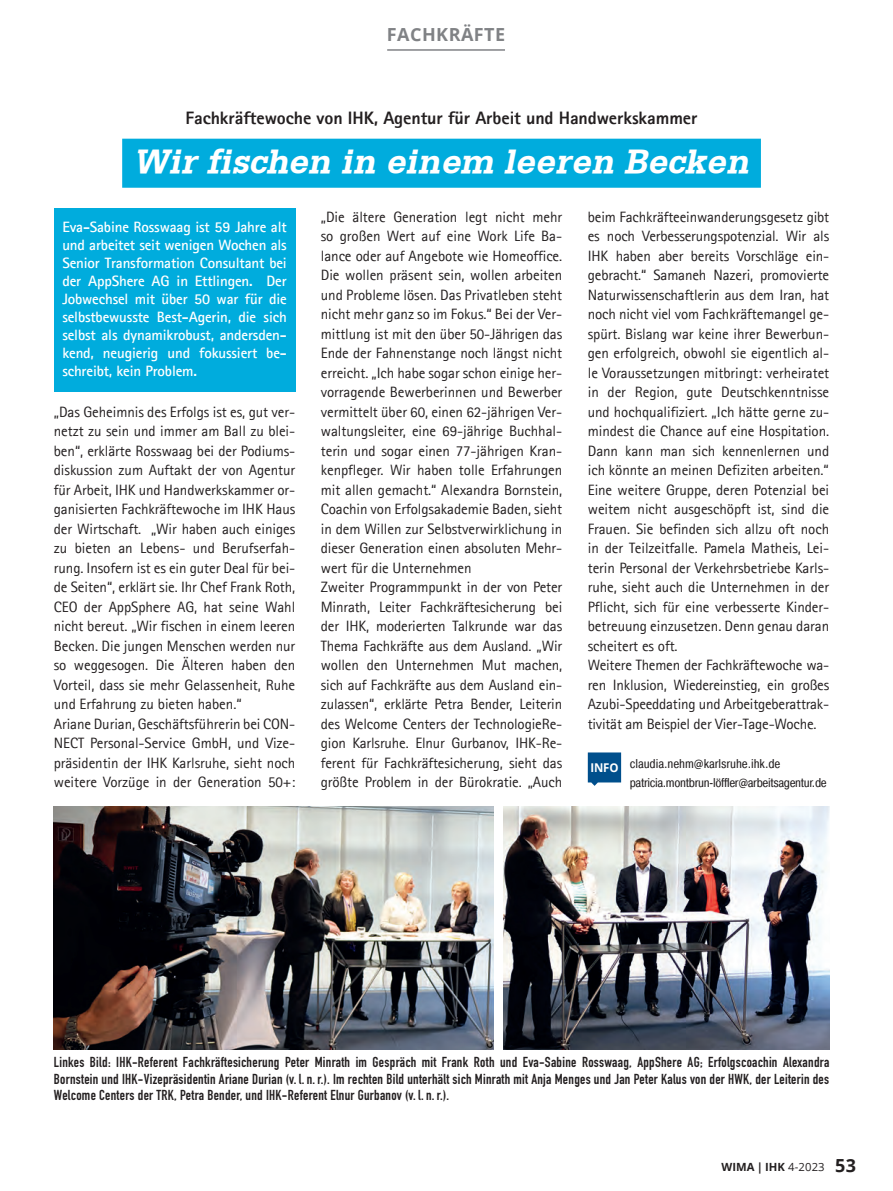
<style>
.page{position:relative;width:893px;height:1191px;background:#fff}
.page>*{position:absolute;margin:0;border:0;box-sizing:border-box;transform-origin:0 0}
.t1{font:italic 700 33.3px "Stefan";color:#fff}
.t2{font:800 18px "Agfa Rotis Sans Serif";letter-spacing:-.005em;color:#231f20}
.t3{font:700 18px "Open Sans";letter-spacing:.025em;color:#808285}
.t4{font:15px/19.5px "Agfa Rotis Sans Serif";letter-spacing:-.005em;color:#231f20}
.t5{font:700 15px/18px "Agfa Rotis Sans Serif";letter-spacing:-.01em;color:#fff;text-align:justify}
.t6{font:700 14.25px/16.5px "DIN Condensed";letter-spacing:.02em;color:#231f20;text-align:justify}
.t7{font:12.75px/19.5px "Pragmatica Cond";letter-spacing:-.03em;color:#231f20}
.t8{font:700 11.25px "Open Sans";letter-spacing:.01em;color:#231f20}
.s1{font-weight:400}
.s2{font-size:18px}
</style>
<div class="page">
<hr style="left:387px;top:49px;width:118px;height:2px;background:#808285">
<div style="left:54px;top:209px;width:241px;height:183px;background:#00acdd"></div>
<svg style="left:588px;top:752px;width:33px;height:33px"></svg>
<img style="left:503px;top:806px;width:326px;height:242px">
<img style="left:54px;top:806px;width:439px;height:242px">
<div style="left:122px;top:139px;width:639px;height:49px;background:#00acdd"></div>
<p class="t3" style="left:387px;top:21px;width:120px">FACHKRÄFTE</p>
<p class="t2" style="left:186px;top:106px;width:513px">Fachkräftewoche von IHK, Agentur für Arbeit und Handwerkskammer</p>
<h1 class="t1" style="left:134px;top:140px;width:625px">Wir fischen in einem leeren Becken</h1>
<p class="t5" style="left:62px;top:217px;width:226px">Eva-Sabine Rosswaag ist 59 Jahre alt und arbeitet seit wenigen Wochen als Senior Transformation Consultant bei der AppShere AG in Ettlingen. Der Jobwechsel mit über 50 war für die selbstbewusste Best-Agerin, die sich selbst als dynamikrobust, andersden&shy;kend, neugierig und fokussiert be&shy;schreibt, kein Problem.</p>
<p class="t4" style="left:54px;top:401px;width:243px">„Das Geheimnis des Erfolgs ist es, gut ver&shy;netzt zu sein und immer am Ball zu blei&shy;ben“, erklärte Rosswaag bei der Podiums&shy;diskussion zum Auftakt der von Agentur für Arbeit, IHK und Handwerkskammer or&shy;ganisierten Fachkräftewoche im IHK Haus der Wirtschaft. „Wir haben auch einiges zu bieten an Lebens- und Berufserfah&shy;rung. Insofern ist es ein guter Deal für bei&shy;de Seiten“, erklärt sie. Ihr Chef Frank Roth, CEO der AppSphere AG, hat seine Wahl nicht bereut. „Wir fischen in einem leeren Becken. Die jungen Menschen werden nur so weggesogen. Die Älteren haben den Vorteil, dass sie mehr Gelassenheit, Ruhe und Erfahrung zu bieten haben.“<br>Ariane Durian, Geschäftsführerin bei CON-NECT Personal-Service GmbH, und Vize&shy;präsidentin der IHK Karlsruhe, sieht noch weitere Vorzüge in der Generation 50+:</p>
<p class="t4" style="left:321px;top:206px;width:243px">„Die ältere Generation legt nicht mehr so großen Wert auf eine Work Life Ba&shy;lance oder auf Angebote wie Homeoffice.<br>Die wollen präsent sein, wollen arbeiten und Probleme lösen. Das Privatleben steht nicht mehr ganz so im Fokus.“ Bei der Ver&shy;mittlung ist mit den über 50-Jährigen das Ende der Fahnenstange noch längst nicht erreicht. „Ich habe sogar schon einige her&shy;vorragende Bewerberinnen und Bewerber vermittelt über 60, einen 62-jährigen Ver&shy;waltungsleiter, eine 69-jährige Buchhal&shy;terin und sogar einen 77-jährigen Kran&shy;kenpfleger. Wir haben tolle Erfahrungen mit allen gemacht.“ Alexandra Bornstein, Coachin von Erfolgsakademie Baden, sieht in dem Willen zur Selbstverwirklichung in dieser Generation einen absoluten Mehr&shy;wert für die Unternehmen<br>Zweiter Programmpunkt in der von Peter Minrath, Leiter Fachkräftesicherung bei der IHK, moderierten Talkrunde war das Thema Fachkräfte aus dem Ausland. „Wir wollen den Unternehmen Mut machen, sich auf Fachkräfte aus dem Ausland ein&shy;zulassen“, erklärte Petra Bender, Leiterin des Welcome Centers der TechnologieRe&shy;gion Karlsruhe. Elnur Gurbanov, IHK-Re&shy;ferent für Fachkräftesicherung, sieht das größte Problem in der Bürokratie. „Auch</p>
<p class="t4" style="left:588px;top:206px;width:243px">beim Fachkräfteeinwanderungsgesetz gibt es noch Verbesserungspotenzial. Wir als IHK haben aber bereits Vorschläge ein&shy;gebracht.“ Samaneh Nazeri, promovierte Naturwissenschaftlerin aus dem Iran, hat noch nicht viel vom Fachkräftemangel ge&shy;spürt. Bislang war keine ihrer Bewerbun&shy;gen erfolgreich, obwohl sie eigentlich al&shy;le Voraussetzungen mitbringt: verheiratet in der Region, gute Deutschkenntnisse und hochqualifiziert. „Ich hätte gerne zu&shy;mindest die Chance auf eine Hospitation.<br>Dann kann man sich kennenlernen und ich könnte an meinen Defiziten arbeiten.“ Eine weitere Gruppe, deren Potenzial bei weitem nicht ausgeschöpft ist, sind die Frauen. Sie befinden sich allzu oft noch in der Teilzeitfalle. Pamela Matheis, Lei&shy;terin Personal der Verkehrsbetriebe Karls&shy;ruhe, sieht auch die Unternehmen in der Pflicht, sich für eine verbesserte Kinder&shy;betreuung einzusetzen. Denn genau daran scheitert es oft.<br>Weitere Themen der Fachkräftewoche wa&shy;ren Inklusion, Wiedereinstieg, ein großes Azubi-Speeddating und Arbeitgeberattrak&shy;tivität am Beispiel der Vier-Tage-Woche.</p>
<p class="t7" style="left:630px;top:753px;width:198px;text-indent:-39px"><sub>INFO</sub> claudia.nehm@karlsruhe.ihk.de patricia.montbrun-löffler@arbeitsagentur.de</p>
<p class="t6" style="left:54px;top:1053px;width:777px">Linkes Bild: IHK-Referent Fachkräftesicherung Peter Minrath im Gespräch mit Frank Roth und Eva-Sabine Rosswaag, AppShere AG; Erfolgscoachin Alexandra Bornstein und IHK-Vizepräsidentin Ariane Durian (v. l.n. r.). Im rechten Bild unterhält sich Minrath mit Anja Menges und Jan Peter Kalus von der HWK, der Leiterin des Welcome Centers der TRK, Petra Bender, und IHK-Referent Elnur Gurbanov (v. l.n. r.).</p>
<p class="t8" style="left:721px;top:1158px;width:136px">WIMA | IHK <span class="s1">4-2023</span> <span class="s2">53</span></p>
</div>
